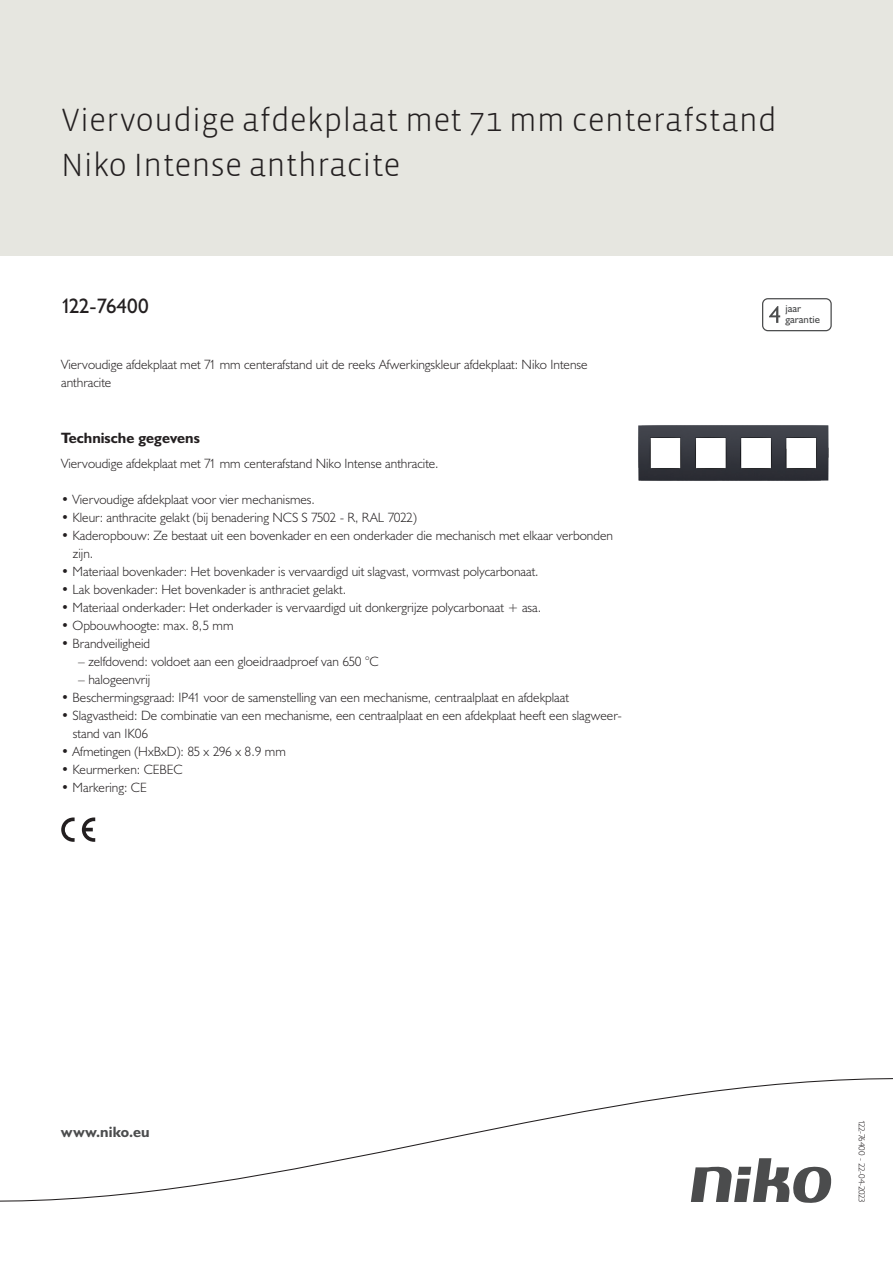
<style>
.page{position:relative;width:893px;height:1263px;background:#fff}
.page>*{position:absolute;margin:0;border:0;box-sizing:border-box;transform-origin:0 0}
.Title_datasheets{font:300 33px/45px "Vista Sans";color:#231f20}
.Article_number{font:21px "Humanist 521 BT";letter-spacing:-.015em;color:#231f20}
.Titles_parts{font:700 15px "Humanist 521 BT";color:#231f20}
.titel_afbeelding{font:700 15px "Humanist 521 BT";letter-spacing:.005em;color:#4b4c4d}
.USP_Bullets{font:300 13.5px/18px "Humanist 521 BT";color:#231f20}
.Platte_tekst_CAB{font:300 13.5px/18px "Humanist 521 BT";color:#231f20}
.USP_Bullets_level_2{font:300 13.5px "Humanist 521 BT";color:#231f20}
.t1{font:10.8px/10.8px "Humanist 521 BT";color:#4b4c4d}
.Revision{font:300 9px "Humanist 521 BT";letter-spacing:-.03em;color:#231f20}
</style>
<div class="page">
<div style="left:0;top:0;width:893px;height:255px;background:#e6e6e0"></div>
<svg style="left:82px;top:817px;width:13px;height:25px"></svg>
<svg style="left:61px;top:817px;width:14px;height:25px"></svg>
<svg style="left:762px;top:298px;width:70px;height:33px"></svg>
<svg style="left:0;top:1078px;width:893px;height:125px"></svg>
<img style="left:638px;top:425px;width:191px;height:56px">
<p class="Title_datasheets" style="left:61px;top:98px;width:717px">Viervoudige afdekplaat met 71 mm centerafstand<br>Niko Intense anthracite</p>
<p class="Article_number" style="left:61px;top:293px;width:89px">122-76400</p>
<p class="t1" style="left:785px;top:303px;width:36px">jaar garantie</p>
<p class="Platte_tekst_CAB" style="left:61px;top:355px;width:528px">Viervoudige afdekplaat met 71 mm centerafstand uit de reeks Afwerkingskleur afdekplaat: Niko Intense anthracite</p>
<p class="Titles_parts" style="left:61px;top:429px;width:140px">Technische gegevens</p>
<p class="Platte_tekst_CAB" style="left:61px;top:454px;width:379px">Viervoudige afdekplaat met 71 mm centerafstand Niko Intense anthracite.</p>
<p class="USP_Bullets" style="left:61px;top:490px;width:255px">• Viervoudige afdekplaat voor vier mechanismes.</p>
<p class="USP_Bullets" style="left:61px;top:508px;width:357px">• Kleur: anthracite gelakt (bij benadering NCS S 7502 - R, RAL 7022)</p>
<p class="USP_Bullets" style="left:73px;top:526px;width:542px;text-indent:-12px">• Kaderopbouw: Ze bestaat uit een bovenkader en een onderkader die mechanisch met elkaar verbonden zijn.</p>
<p class="USP_Bullets" style="left:61px;top:562px;width:479px">• Materiaal bovenkader: Het bovenkader is vervaardigd uit slagvast, vormvast polycarbonaat.</p>
<p class="USP_Bullets" style="left:61px;top:580px;width:286px">• Lak bovenkader: Het bovenkader is anthraciet gelakt.</p>
<p class="USP_Bullets" style="left:61px;top:598px;width:482px">• Materiaal onderkader: Het onderkader is vervaardigd uit donkergrijze polycarbonaat + asa.</p>
<p class="USP_Bullets" style="left:61px;top:616px;width:174px">• Opbouwhoogte: max. 8,5 mm</p>
<p class="USP_Bullets" style="left:61px;top:634px;width:91px">• Brandveiligheid</p>
<p class="USP_Bullets_level_2" style="left:78px;top:653px;width:302px">– zelfdovend: voldoet aan een gloeidraadproef van 650 °C</p>
<p class="USP_Bullets_level_2" style="left:78px;top:671px;width:73px">– halogeenvrij</p>
<p class="USP_Bullets" style="left:61px;top:688px;width:509px">• Beschermingsgraad: IP41 voor de samenstelling van een mechanisme, centraalplaat en afdekplaat</p>
<p class="USP_Bullets" style="left:73px;top:706px;width:550px;text-indent:-12px">• Slagvastheid: De combinatie van een mechanisme, een centraalplaat en een afdekplaat heeft een slagweer&shy;stand van IK06</p>
<p class="USP_Bullets" style="left:61px;top:742px;width:226px">• Afmetingen (HxBxD): 85 x 296 x 8.9 mm</p>
<p class="USP_Bullets" style="left:61px;top:760px;width:123px">• Keurmerken: CEBEC</p>
<p class="USP_Bullets" style="left:61px;top:778px;width:87px">• Markering: CE</p>
<p class="titel_afbeelding" style="left:61px;top:1122px;width:90px">www.niko.eu</p>
<p class="Revision" style="left:868px;top:1120px;width:84px;rotate:90deg">122-76400 - 22-04-2023</p>
</div>
